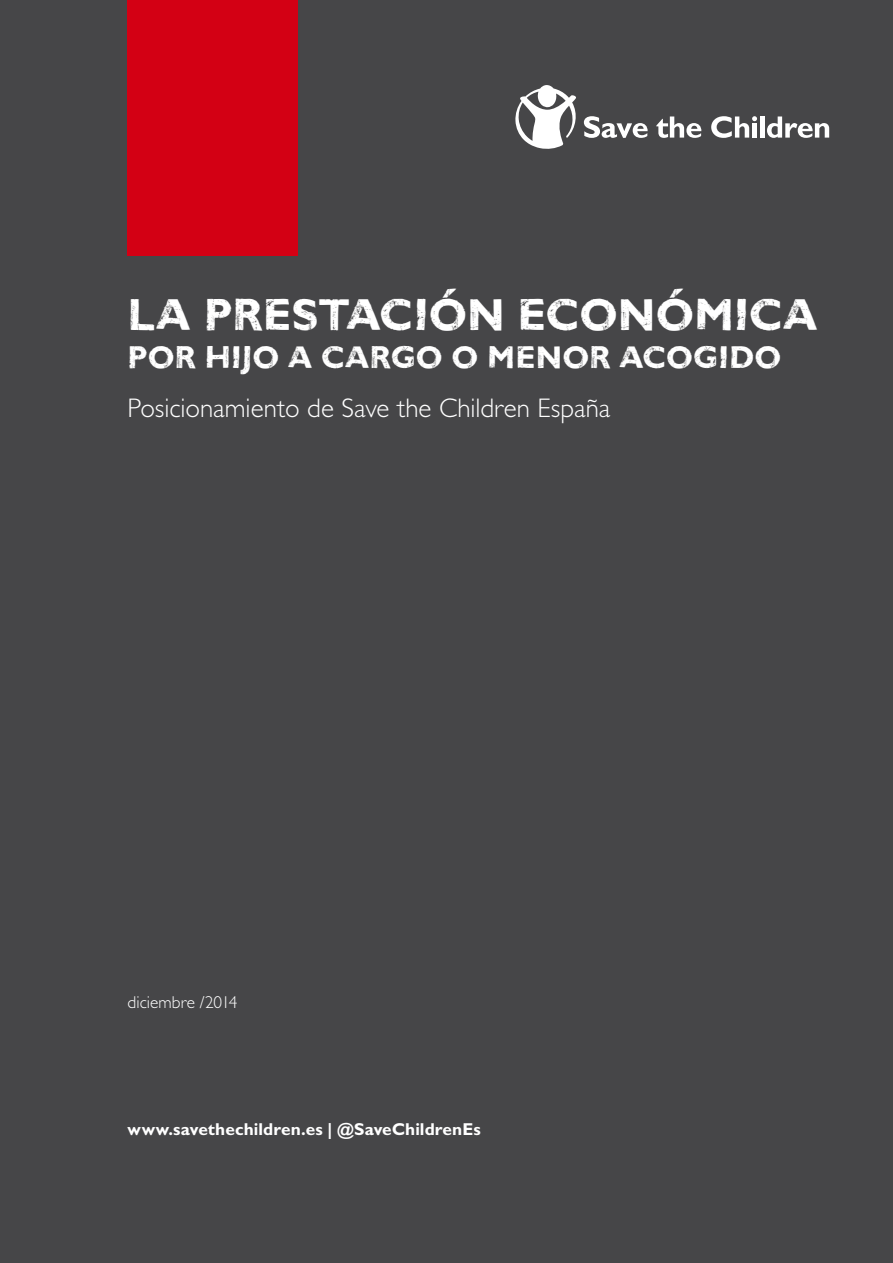
<style>
.page{position:relative;width:893px;height:1263px;background:#464648}
.page>*{position:absolute;margin:0;border:0;box-sizing:border-box;transform-origin:0 0}
.t1{font:700 45px "Gill Sans Woodblock";color:#fff}
.t2{font:700 31.5px "Gill Sans Woodblock";color:#fff}
.t3{font:300 27px "Gill Sans Std";color:#fff}
.t4{font:700 17.25px "Gill Sans MT Std";color:#fff}
.t5{font:300 17.25px "Gill Sans Std";color:#fff}
</style>
<div class="page">
<svg style="left:584px;top:116px;width:64px;height:22px"></svg>
<svg style="left:656px;top:116px;width:46px;height:22px"></svg>
<svg style="left:711px;top:116px;width:46px;height:22px"></svg>
<div style="left:760px;top:116px;width:5px;height:22px;background:#fff"></div>
<svg style="left:767px;top:116px;width:62px;height:22px"></svg>
<svg style="left:515px;top:85px;width:61px;height:64px"></svg>
<div style="left:128px;top:0;width:170px;height:255px;background:#d30014"></div>
<h1 class="t1" style="left:128px;top:287px;width:692px">LA PRESTACIÓN ECONÓMICA</h1>
<p class="t2" style="left:128px;top:338px;width:655px">POR HIJO A CARGO O MENOR ACOGIDO</p>
<p class="t3" style="left:128px;top:393px;width:484px">Posicionamiento de Save the Children España</p>
<p class="t5" style="left:128px;top:993px;width:111px">diciembre /2014</p>
<p class="t4" style="left:128px;top:1119px;width:355px">www.savethechildren.es | @SaveChildrenEs</p>
</div>
